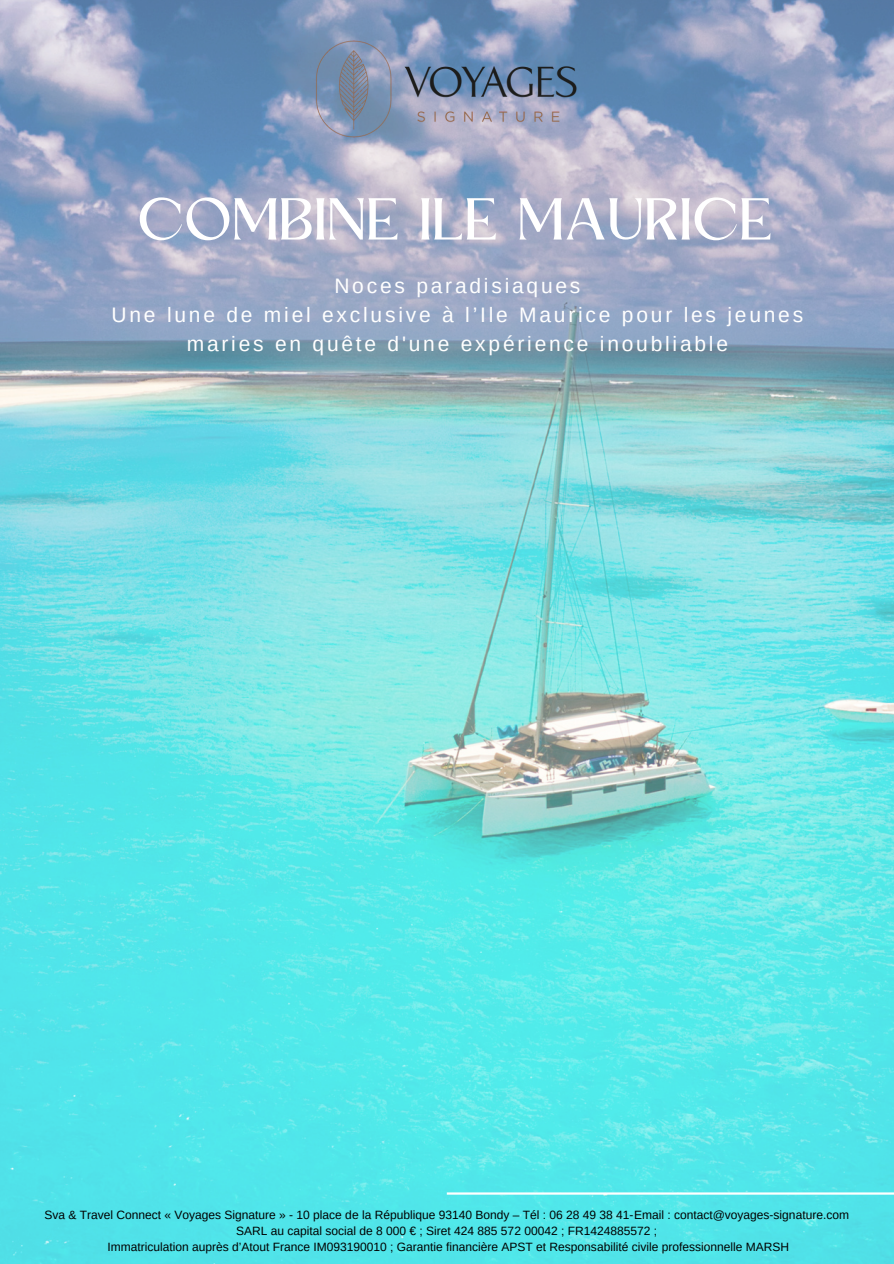
<style>
.page{position:relative;width:894px;height:1264px;background:#fff}
.page>*{position:absolute;margin:0;border:0;box-sizing:border-box;transform-origin:0 0}
.t1{font:55.05px "Kingred Serif";color:#fff}
.t2{font:21px/29.2px "Arimo";letter-spacing:.13em;color:#fff;text-align:center}
.t3{font:12px "Arimo";color:#000}
</style>
<div class="page">
<img style="left:0;top:0;width:893px;height:1263px">
<hr style="left:446px;top:1192px;width:447px;height:2px;background:#fff">
<img style="left:286px;top:27px;width:321px;height:125px">
<h1 class="t1" style="left:140px;top:198px;width:636px">COMBINE ILE MAURICE</h1>
<h2 class="t2" style="left:111px;top:271px;width:693px">Noces paradisiaques<br>Une lune de miel exclusive à l’Ile Maurice pour les jeunes maries en quête d'une expérience inoubliable</h2>
<p class="t3" style="left:44px;top:1208px;width:805px">Sva &amp; Travel Connect « Voyages Signature » - 10 place de la République 93140 Bondy – Tél : 06 28 49 38 41-Email : contact@voyages-signature.com</p>
<p class="t3" style="left:236px;top:1224px;width:422px">SARL au capital social de 8 000 € ; Siret 424 885 572 00042 ; FR1424885572 ;</p>
<p class="t3" style="left:107px;top:1240px;width:683px">Immatriculation auprès d’Atout France IM093190010 ; Garantie financière APST et Responsabilité civile professionnelle MARSH</p>
</div>
